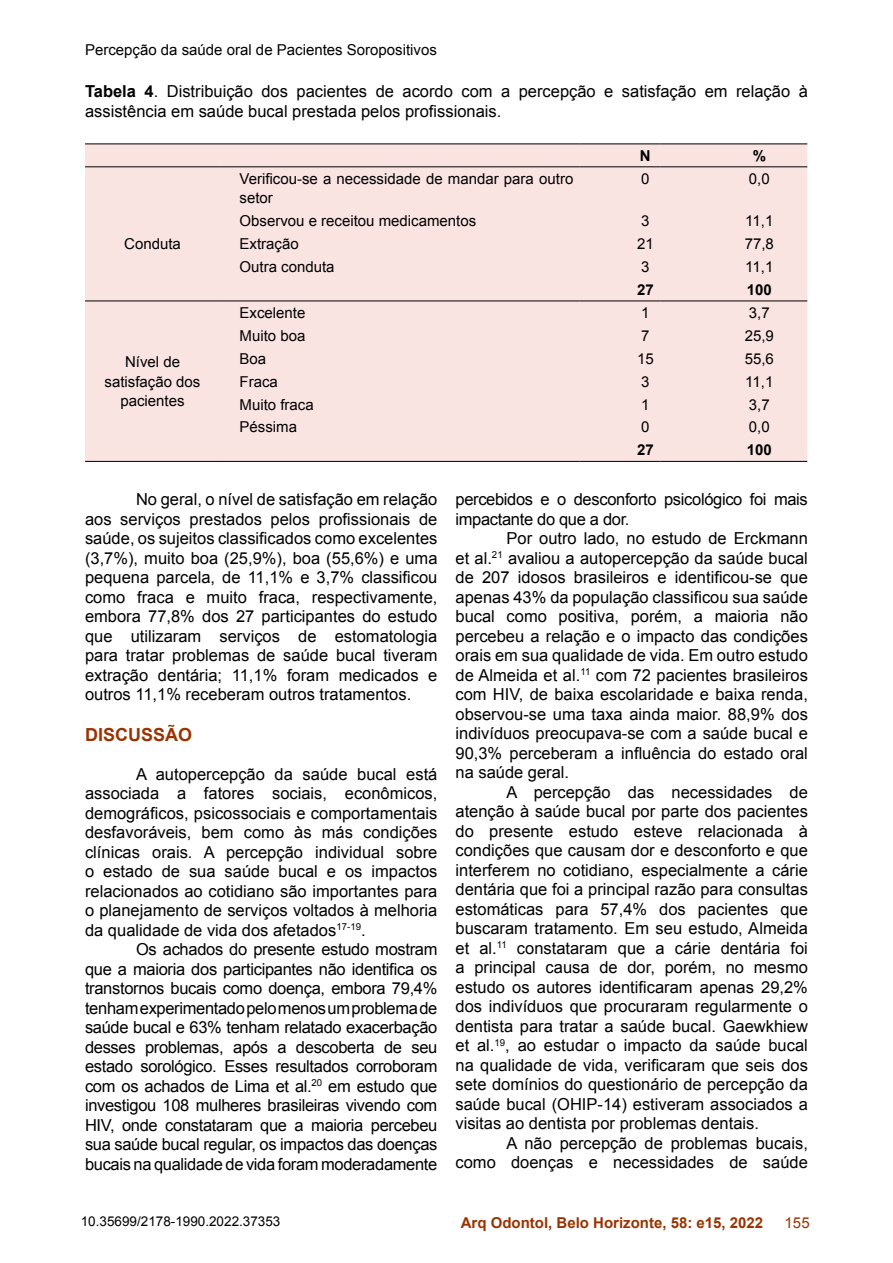
<style>
.page{position:relative;width:893px;height:1263px;background:#fff}
.page>*{position:absolute;margin:0;border:0;box-sizing:border-box;transform-origin:0 0}
.t1{font:700 18px "Arial";color:#930}
.t2{font:16.5px/19.5px "Arial";color:#000;text-align:justify}
.t3{font:16.5px/19.5px "Arial";letter-spacing:-.02em;color:#000}
.t4{font:15px/19.5px "Arial";color:#000}
.t5{font:700 15px "Arial";color:#930}
.t6{font:700 15px "Arial";color:#000}
.t7{font:15px "Arial";color:#930}
.t8{font:13.5px "Arial";color:#000}
.s1{font-weight:700}
</style>
<div class="page">
<div style="left:85px;top:145px;width:722px;height:316px;background:#f9e4e2"></div>
<hr style="left:85px;top:461px;width:135px;height:1px;background:#000">
<hr style="left:220px;top:461px;width:359px;height:1px;background:#000">
<hr style="left:579px;top:461px;width:81px;height:1px;background:#000">
<hr style="left:660px;top:461px;width:147px;height:1px;background:#000">
<hr style="left:85px;top:144px;width:135px;height:1px;background:#000">
<hr style="left:220px;top:144px;width:359px;height:1px;background:#000">
<hr style="left:579px;top:144px;width:81px;height:1px;background:#000">
<hr style="left:660px;top:144px;width:147px;height:1px;background:#000">
<hr style="left:85px;top:166px;width:135px;height:1px;background:#000">
<hr style="left:220px;top:166px;width:359px;height:1px;background:#000">
<hr style="left:579px;top:166px;width:81px;height:1px;background:#000">
<hr style="left:660px;top:166px;width:147px;height:1px;background:#000">
<hr style="left:85px;top:301px;width:135px;height:1px;background:#000">
<hr style="left:220px;top:301px;width:359px;height:1px;background:#000">
<hr style="left:579px;top:301px;width:81px;height:1px;background:#000">
<hr style="left:660px;top:301px;width:147px;height:1px;background:#000">
<p class="t4" style="left:85px;top:40px;width:353px">Percepção da saúde oral de Pacientes Soropositivos</p>
<p class="t2" style="left:85px;top:82px;width:724px"><span class="s1">Tabela 4</span>. Distribuição dos pacientes de acordo com a percepção e satisfação em relação à assistência em saúde bucal prestada pelos profissionais.</p>
<p class="t6" style="left:640px;top:146px;width:12px">N</p>
<p class="t6" style="left:753px;top:146px;width:15px">%</p>
<p class="t4" style="left:124px;top:234px;width:58px">Conduta</p>
<p class="t4" style="left:105px;top:352px;width:97px;text-align:center">Nível de satisfação dos pacientes</p>
<p class="t4" style="left:240px;top:169px;width:335px">Verificou-se a necessidade de mandar para outro setor</p>
<p class="t4" style="left:641px;top:169px;width:10px">0</p>
<p class="t4" style="left:749px;top:169px;width:22px">0,0</p>
<p class="t4" style="left:240px;top:211px;width:238px">Observou e receitou medicamentos</p>
<p class="t4" style="left:641px;top:211px;width:10px">3</p>
<p class="t4" style="left:745px;top:211px;width:30px">11,1</p>
<p class="t4" style="left:240px;top:234px;width:61px">Extração</p>
<p class="t4" style="left:637px;top:234px;width:18px">21</p>
<p class="t4" style="left:745px;top:234px;width:31px">77,8</p>
<p class="t4" style="left:240px;top:257px;width:97px">Outra conduta</p>
<p class="t4" style="left:641px;top:257px;width:10px">3</p>
<p class="t4" style="left:745px;top:257px;width:30px">11,1</p>
<p class="t6" style="left:637px;top:280px;width:18px">27</p>
<p class="t6" style="left:747px;top:280px;width:27px">100</p>
<p class="t4" style="left:240px;top:303px;width:67px">Excelente</p>
<p class="t4" style="left:641px;top:303px;width:10px">1</p>
<p class="t4" style="left:749px;top:303px;width:22px">3,7</p>
<p class="t4" style="left:240px;top:326px;width:67px">Muito boa</p>
<p class="t4" style="left:641px;top:326px;width:10px">7</p>
<p class="t4" style="left:745px;top:326px;width:31px">25,9</p>
<p class="t4" style="left:240px;top:349px;width:28px">Boa</p>
<p class="t4" style="left:637px;top:349px;width:18px">15</p>
<p class="t4" style="left:745px;top:349px;width:31px">55,6</p>
<p class="t4" style="left:240px;top:372px;width:40px">Fraca</p>
<p class="t4" style="left:641px;top:372px;width:10px">3</p>
<p class="t4" style="left:745px;top:372px;width:30px">11,1</p>
<p class="t4" style="left:240px;top:395px;width:76px">Muito fraca</p>
<p class="t4" style="left:641px;top:395px;width:10px">1</p>
<p class="t4" style="left:749px;top:395px;width:22px">3,7</p>
<p class="t4" style="left:240px;top:418px;width:59px">Péssima</p>
<p class="t4" style="left:641px;top:418px;width:10px">0</p>
<p class="t4" style="left:749px;top:418px;width:22px">0,0</p>
<p class="t6" style="left:637px;top:440px;width:18px">27</p>
<p class="t6" style="left:747px;top:440px;width:27px">100</p>
<p class="t2" style="left:85px;top:490px;width:354px;text-indent:51px">No geral, o nível de satisfação em relação aos serviços prestados pelos profissionais de saúde, os sujeitos classificados como excelentes (3,7%), muito boa (25,9%), boa (55,6%) e uma pequena parcela, de 11,1% e 3,7% classificou como fraca e muito fraca, respectivamente, embora 77,8% dos 27 participantes do estudo que utilizaram serviços de estomatologia para tratar problemas de saúde bucal tiveram extração dentária; 11,1% foram medicados e outros 11,1% receberam outros tratamentos.</p>
<p class="t1" style="left:85px;top:723px;width:109px">DISCUSSÃO</p>
<p class="t2" style="left:85px;top:764px;width:354px;text-indent:51px">A autopercepção da saúde bucal está associada a fatores sociais, econômicos, demográficos, psicossociais e comportamentais desfavoráveis, bem como às más condições clínicas orais. A percepção individual sobre o estado de sua saúde bucal e os impactos relacionados ao cotidiano são importantes para o planejamento de serviços voltados à melhoria da qualidade de vida dos afetados<sup>17-19</sup>.</p>
<p class="t2" style="left:85px;top:940px;width:354px;text-indent:51px">Os achados do presente estudo mostram que a maioria dos participantes não identifica os transtornos bucais como doença, embora 79,4% tenham experimentado pelo menos um problema de saúde bucal e 63% tenham relatado exacerbação desses problemas, após a descoberta de seu estado sorológico. Esses resultados corroboram com os achados de Lima et al.<sup>20</sup> em estudo que investigou 108 mulheres brasileiras vivendo com HIV, onde constataram que a maioria percebeu sua saúde bucal regular, os impactos das doenças bucais na qualidade de vida foram moderadamente</p>
<p class="t8" style="left:81px;top:1212px;width:201px">10.35699/2178-1990.2022.37353</p>
<p class="t3" style="left:455px;top:490px;width:354px">percebidos e o desconforto psicológico foi mais impactante do que a dor.</p>
<p class="t2" style="left:455px;top:529px;width:354px;text-indent:51px">Por outro lado, no estudo de Erckmann et al.<sup>21</sup> avaliou a autopercepção da saúde bucal de 207 idosos brasileiros e identificou-se que apenas 43% da população classificou sua saúde bucal como positiva, porém, a maioria não percebeu a relação e o impacto das condições orais em sua qualidade de vida. Em outro estudo de Almeida et al.<sup>11</sup> com 72 pacientes brasileiros com HIV, de baixa escolaridade e baixa renda, observou-se uma taxa ainda maior. 88,9% dos indivíduos preocupava-se com a saúde bucal e 90,3% perceberam a influência do estado oral na saúde geral.</p>
<p class="t2" style="left:455px;top:782px;width:354px;text-indent:51px">A percepção das necessidades de atenção à saúde bucal por parte dos pacientes do presente estudo esteve relacionada à condições que causam dor e desconforto e que interferem no cotidiano, especialmente a cárie dentária que foi a principal razão para consultas estomáticas para 57,4% dos pacientes que buscaram tratamento. Em seu estudo, Almeida et al.<sup>11</sup> constataram que a cárie dentária foi a principal causa de dor, porém, no mesmo estudo os autores identificaram apenas 29,2% dos indivíduos que procuraram regularmente o dentista para tratar a saúde bucal. Gaewkhiew et al.<sup>19</sup>, ao estudar o impacto da saúde bucal na qualidade de vida, verificaram que seis dos sete domínios do questionário de percepção da saúde bucal (OHIP-14) estiveram associados a visitas ao dentista por problemas dentais.</p>
<p class="t2" style="left:455px;top:1133px;width:354px;text-align:right">A não percepção de problemas bucais,<br>como doenças e necessidades de saúde</p>
<p class="t5" style="left:461px;top:1213px;width:304px">Arq Odontol, Belo Horizonte, 58: e15, 2022</p>
<p class="t7" style="left:785px;top:1213px;width:27px">155</p>
</div>
